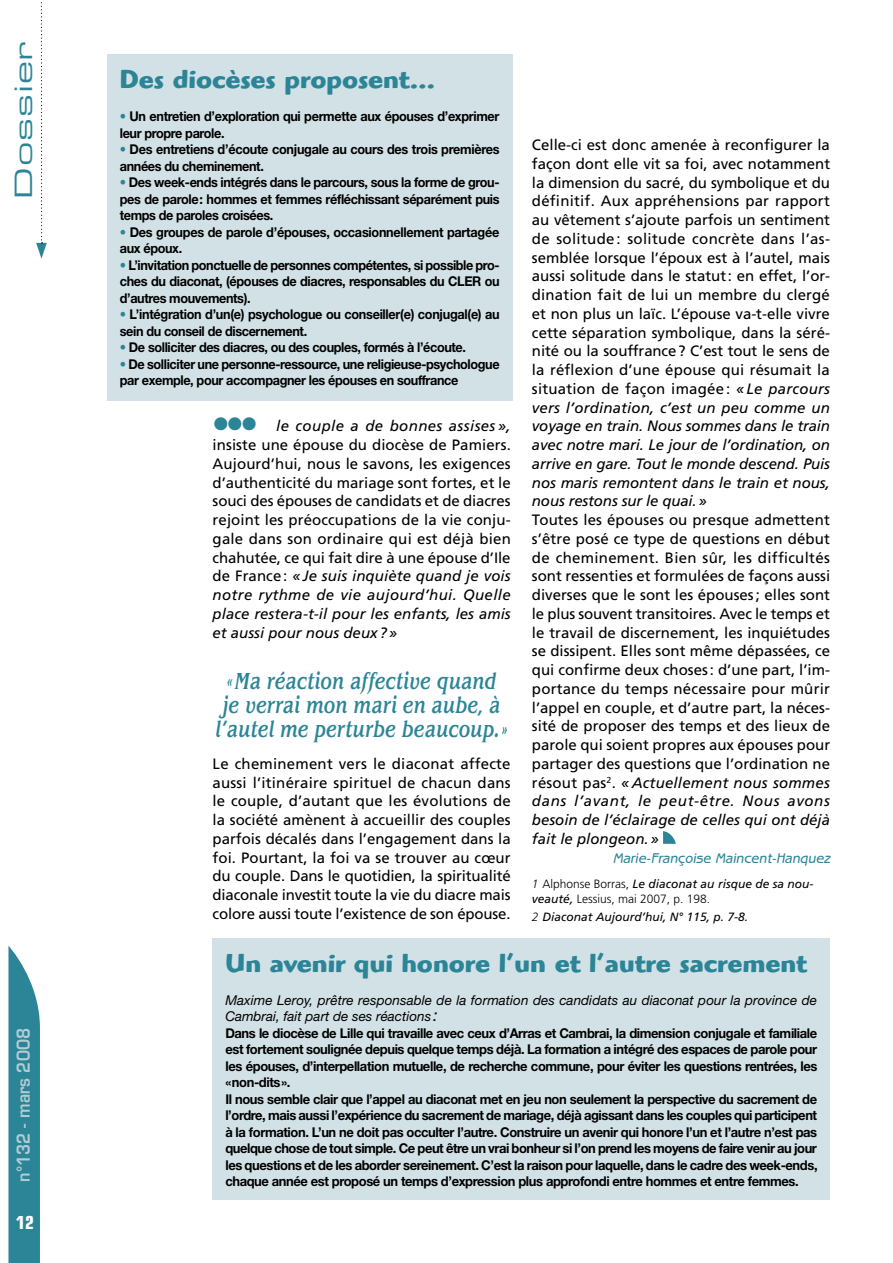
<style>
.page{position:relative;width:893px;height:1263px;background:#fff}
.page>*{position:absolute;margin:0;border:0;box-sizing:border-box;transform-origin:0 0}
.Encadré_titre{font:700 27px "Highlander";color:#2c8597}
.inter{font:italic 500 24px/24px "Benguiat";color:#2c8597;text-align:center;scale:.75 1}
.t1{font:24px "Eurostile Extended Two";letter-spacing:.025em;color:#2c8597;scale:1.25 1}
.t2{font:18px "Zapf Dingbats";color:#2c8597}
.t3{font:700 condensed 18px "Eurostile";color:#fff}
.t4{font:600 17.4px "Eurostile";color:#b2cdd4;scale:.9 1}
.Texte{font:15px/18.8px "Frutiger";color:#000;text-align:justify}
.Signature{font:italic 500 14.25px "Benguiat Gothic";color:#2c8597}
.encadré_texte{font:700 13.5px/16.5px "Helvetica Neue";letter-spacing:-.03em;color:#000;text-align:justify;scale:.96 1}
.encadré_texte-2{font:700 13.5px/16.5px "Helvetica Neue";letter-spacing:-.03em;color:#000;scale:.94 1}
.encadré_texte-3{font:italic 13.5px/16.5px "Helvetica Neue";letter-spacing:.005em;color:#000}
.Note_bas_de_page{font:300 12px/15px "Frutiger";color:#000}
.Note_bas_de_page-2{font:italic 12px "Frutiger";color:#000}
.s1{color:#2c8597}
.s2{font-style:italic}
.s3{font-weight:400;font-style:italic}
.s4{font-weight:300}
.s5{font-size:16.5px}
</style>
<div class="page">
<svg style="left:8px;top:946px;width:32px;height:317px;background:#4292a2"></svg>
<svg style="left:36px;top:2px;width:11px;height:257px"></svg>
<svg style="left:663px;top:831px;width:13px;height:13px"></svg>
<div style="left:213px;top:938px;width:617px;height:261px;background:#d2e1e6"></div>
<div style="left:107px;top:55px;width:405px;height:346px;background:#d2e1e6"></div>
<p class="t1" style="left:7px;top:199px;width:127px;rotate:-90deg">Dossier</p>
<p class="t4" style="left:13px;top:1182px;width:172px;rotate:-90deg">n°132 - mars 2008</p>
<p class="t3" style="left:16px;top:1212px;width:20px">12</p>
<p class="Encadré_titre" style="left:120px;top:63px;width:317px">Des diocèses proposent…</p>
<p class="encadré_texte-2" style="left:120px;top:108px;width:405px"><span class="s1">•</span> Un entretien d’exploration qui permette aux épouses d’exprimer leur propre parole.</p>
<p class="encadré_texte-2" style="left:120px;top:141px;width:406px"><span class="s1">•</span> Des entretiens d’écoute conjugale au cours des trois premières années du cheminement.</p>
<p class="encadré_texte-2" style="left:120px;top:174px;width:406px;text-align:justify"><span class="s1">•</span> Des week-ends intégrés dans le parcours, sous la forme de grou&shy;pes de parole : hommes et femmes réfléchissant séparément puis temps de paroles croisées.</p>
<p class="encadré_texte-2" style="left:120px;top:223px;width:405px"><span class="s1">•</span> Des groupes de parole d’épouses, occasionnellement partagée aux époux.</p>
<p class="encadré_texte-2" style="left:120px;top:256px;width:406px;text-align:justify"><span class="s1">•</span> L’invitation ponctuelle de personnes compétentes, si possible pro&shy;ches du diaconat, (épouses de diacres, responsables du CLER ou d’autres mouvements).</p>
<p class="encadré_texte-2" style="left:120px;top:306px;width:406px"><span class="s1">•</span> L’intégration d’un(e) psychologue ou conseiller(e) conjugal(e) au sein du conseil de discernement.</p>
<p class="encadré_texte-2" style="left:120px;top:339px;width:370px"><span class="s1">•</span> De solliciter des diacres, ou des couples, formés à l’écoute.</p>
<p class="encadré_texte-2" style="left:120px;top:355px;width:406px"><span class="s1">•</span> De solliciter une personne-ressource, une religieuse-psychologue par exemple, pour accompagner les épouses en souffrance</p>
<p class="t2" style="left:214px;top:416px;width:44px">●●●</p>
<p class="Texte" style="left:532px;top:135px;width:300px">Celle-ci est donc amenée à reconfigurer la façon dont elle vit sa foi, avec notamment la dimension du sacré, du symbolique et du définitif. Aux appréhensions par rapport au vêtement s’ajoute parfois un sentiment de solitude : solitude concrète dans l’as&shy;semblée lorsque l’époux est à l’autel, mais aussi solitude dans le statut : en effet, l’or&shy;dination fait de lui un membre du clergé et non plus un laïc. L’épouse va-t-elle vivre cette séparation symbolique, dans la séré&shy;nité ou la souffrance ? C’est tout le sens de la réflexion d’une épouse qui résumait la situation de façon imagée : <span class="s2">« Le parcours vers l’ordination, c’est un peu comme un voyage en train. Nous sommes dans le train avec notre mari. Le jour de l’ordination, on arrive en gare. Tout le monde descend. Puis nos maris remontent dans le train et nous, nous restons sur le quai. »</span></p>
<p class="Texte" style="left:532px;top:510px;width:300px">Toutes les épouses ou presque admettent s’être posé ce type de questions en début de cheminement. Bien sûr, les difficultés sont ressenties et formulées de façons aussi diverses que le sont les épouses ; elles sont le plus souvent transitoires. Avec le temps et le travail de discernement, les inquiétudes se dissipent. Elles sont même dépassées, ce qui confirme deux choses : d’une part, l’im&shy;portance du temps nécessaire pour mûrir l’appel en couple, et d’autre part, la néces&shy;sité de proposer des temps et des lieux de parole qui soient propres aux épouses pour partager des questions que l’ordination ne résout pas<sup>2</sup>. <span class="s2">« Actuellement nous sommes dans l’avant, le peut-être. Nous avons besoin de l’éclairage de celles qui ont déjà fait le plongeon. »</span></p>
<p class="Signature" style="left:613px;top:849px;width:219px">Marie-Françoise Maincent-Hanquez</p>
<p class="Note_bas_de_page" style="left:532px;top:877px;width:283px"><span class="s2">1</span> Alphonse Borras, <span class="s3">Le diaconat au risque de sa nou&shy;veauté,</span> Lessius, mai 2007, p. 198.</p>
<p class="Note_bas_de_page-2" style="left:532px;top:910px;width:218px"><span class="s4">2</span> Diaconat Aujourd’hui, N° 115, p. 7-8.</p>
<p class="Encadré_titre" style="left:225px;top:946px;width:583px">Un avenir qui honore l’un et l’autre sacrement</p>
<p class="encadré_texte-3" style="left:225px;top:991px;width:593px">Maxime Leroy, prêtre responsable de la formation des candidats au diaconat pour la province de<br>Cambrai, fait part de ses réactions <span class="s5">:</span></p>
<p class="encadré_texte" style="left:225px;top:1024px;width:618px">Dans le diocèse de Lille qui travaille avec ceux d’Arras et Cambrai, la dimension conjugale et familiale est fortement soulignée depuis quelque temps déjà. La formation a intégré des espaces de parole pour les épouses, d’interpellation mutuelle, de recherche commune, pour éviter les questions rentrées, les « non-dits ».</p>
<p class="encadré_texte" style="left:225px;top:1090px;width:618px">Il nous semble clair que l’appel au diaconat met en jeu non seulement la perspective du sacrement de l’ordre, mais aussi l’expérience du sacrement de mariage, déjà agissant dans les couples qui participent à la formation. L’un ne doit pas occulter l’autre. Construire un avenir qui honore l’un et l’autre n’est pas quelque chose de tout simple. Ce peut être un vrai bonheur si l’on prend les moyens de faire venir au jour les questions et de les aborder sereinement. C’est la raison pour laquelle, dans le cadre des week-ends, chaque année est proposé un temps d’expression plus approfondi entre hommes et entre femmes.</p>
<p class="Texte" style="left:213px;top:417px;width:300px;text-indent:64px"><span class="s2">le couple a de bonnes assises », </span>insiste une épouse du diocèse de Pamiers.<br>Aujourd’hui, nous le savons, les exigences d’authenticité du mariage sont fortes, et le souci des épouses de candidats et de diacres rejoint les préoccupations de la vie conju&shy;gale dans son ordinaire qui est déjà bien chahutée, ce qui fait dire à une épouse d’Ile de France : <span class="s2">« Je suis inquiète quand je vois notre rythme de vie aujourd’hui. Quelle place restera-t-il pour les enfants, les amis et aussi pour nous deux ? »</span></p>
<p class="inter" style="left:216px;top:669px;width:391px">« Ma réaction affective quand je verrai mon mari en aube, à l’autel me perturbe beaucoup. »</p>
<p class="Texte" style="left:213px;top:754px;width:300px">Le cheminement vers le diaconat affecte aussi l’itinéraire spirituel de chacun dans le couple, d’autant que les évolutions de la société amènent à accueillir des couples parfois décalés dans l’engagement dans la foi. Pourtant, la foi va se trouver au cœur du couple. Dans le quotidien, la spiritualité diaconale investit toute la vie du diacre mais colore aussi toute l’existence de son épouse.</p>
</div>
